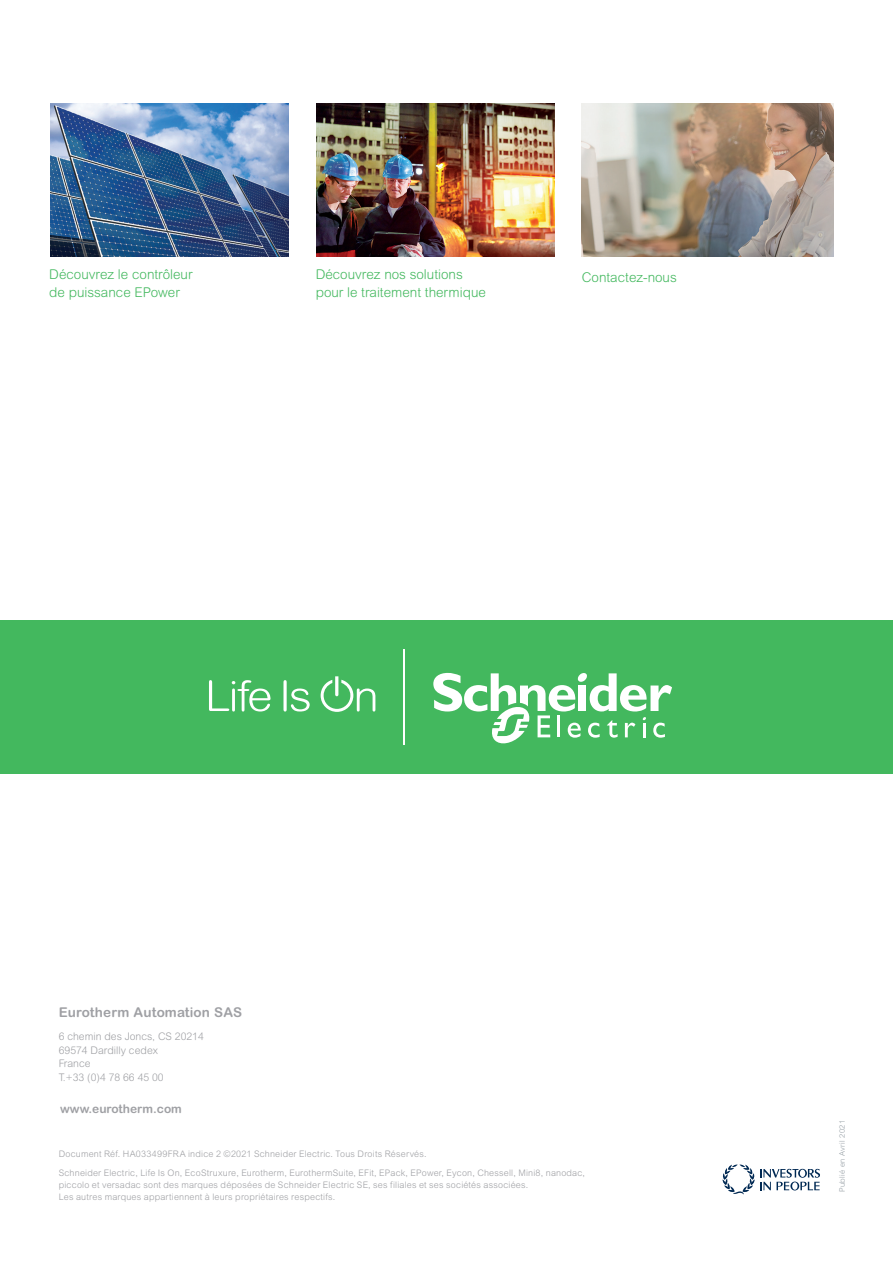
<style>
.page{position:relative;width:893px;height:1263px;background:#fff}
.page>*{position:absolute;margin:0;border:0;box-sizing:border-box;transform-origin:0 0}
.t1{font:300 13.5px "Arial Rounded MT Pro";color:#43b85e}
.t2{font:700 13.5px "Arial Rounded MT Pro";letter-spacing:.01em;color:#9fa0a4}
.www_schneider-electr{font:700 12px "Arial Rounded MT Pro";color:#9fa0a4}
.Address__Phone___Fax{font:300 10.5px "Arial Rounded MT Std";color:#9fa0a4}
.Disclosure__Part___D{font:300 9px/12px "Arial MT Std";letter-spacing:.02em;color:#9fa0a4}
.Disclosure__Part___D-2{font:300 7.5px "Arial MT Std";letter-spacing:.045em;color:#959ea4}
</style>
<div class="page">
<img style="left:316px;top:103px;width:238px;height:153px">
<img style="left:582px;top:103px;width:251px;height:153px">
<img style="left:50px;top:103px;width:238px;height:153px">
<svg style="left:722px;top:1164px;width:98px;height:30px"></svg>
<div style="left:0;top:620px;width:893px;height:153px;background:#43b85e"></div>
<svg style="left:209px;top:680px;width:61px;height:31px"></svg>
<svg style="left:283px;top:680px;width:27px;height:31px"></svg>
<svg style="left:321px;top:676px;width:54px;height:36px"></svg>
<svg style="left:433px;top:672px;width:239px;height:72px"></svg>
<hr style="left:404px;top:649px;width:1px;height:95px;background:#fff">
<p class="t1" style="left:49px;top:267px;width:145px">Découvrez le contrôleur</p>
<p class="t1" style="left:49px;top:285px;width:132px">de puissance EPower</p>
<p class="t1" style="left:316px;top:267px;width:149px">Découvrez nos solutions</p>
<p class="t1" style="left:316px;top:285px;width:172px">pour le traitement thermique</p>
<p class="t1" style="left:582px;top:270px;width:96px">Contactez-nous</p>
<p class="t2" style="left:59px;top:1004px;width:185px">Eurotherm Automation SAS</p>
<p class="Address__Phone___Fax" style="left:59px;top:1030px;width:147px">6 chemin des Joncs, CS 20214</p>
<p class="Address__Phone___Fax" style="left:59px;top:1044px;width:101px">69574 Dardilly cedex</p>
<p class="Address__Phone___Fax" style="left:59px;top:1057px;width:33px">France</p>
<p class="Address__Phone___Fax" style="left:59px;top:1071px;width:107px">T.+33 (0)4 78 66 45 00</p>
<p class="www_schneider-electr" style="left:60px;top:1101px;width:123px">www.eurotherm.com</p>
<p class="Disclosure__Part___D" style="left:59px;top:1148px;width:369px">Document Réf. HA033499FRA indice 2 ©2021 Schneider Electric. Tous Droits Réservés.</p>
<p class="Disclosure__Part___D" style="left:59px;top:1166px;width:528px">Schneider Electric, Life Is On, EcoStruxure, Eurotherm, EurothermSuite, EFit, EPack, EPower, Eycon, Chessell, Mini8, nanodac, piccolo et versadac sont des marques déposées de Schneider Electric SE, ses filiales et ses sociétés associées.</p>
<p class="Disclosure__Part___D" style="left:59px;top:1190px;width:278px">Les autres marques appartiennent à leurs propriétaires respectifs.</p>
<p class="Disclosure__Part___D-2" style="left:838px;top:1192px;width:74px;rotate:-90deg">Publié en Avril 2021</p>
</div>
